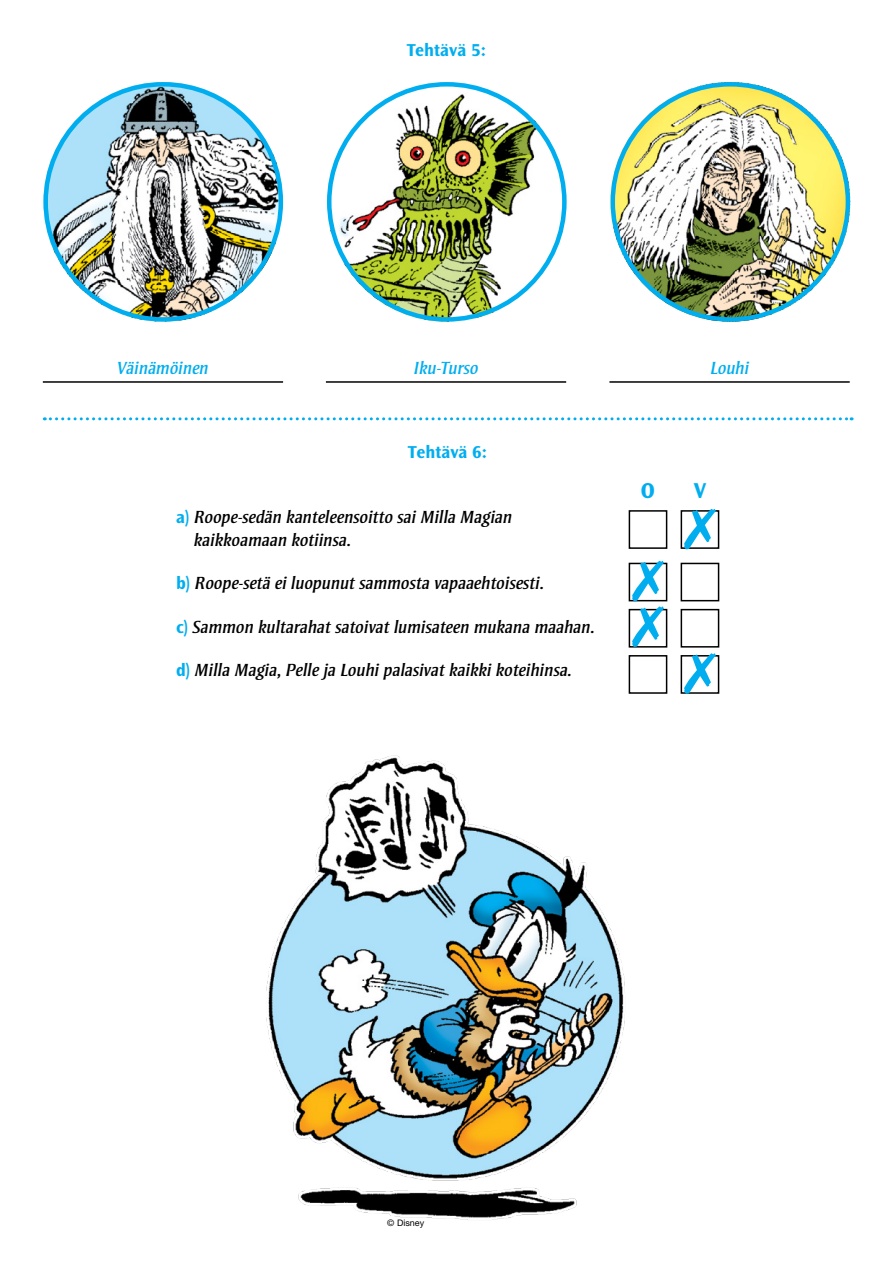
<style>
.page{position:relative;width:893px;height:1263px;background:#fff}
.page>*{position:absolute;margin:0;border:0;box-sizing:border-box;transform-origin:0 0}
.t1{font:700 22.5px "Ocean Sans Std";color:#00aeef}
.t2{font:italic 18px/22.5px "Strayhorn MT Std";color:#000}
.t3{font:italic 18px "Strayhorn MT Std";color:#00aeef}
.t4{font:700 18px "Ocean Sans Std";color:#00aeef}
.t5{font:9px "Helvetica Neue LT Std";color:#000}
.s1{font-family:"Ocean Sans Std";font-weight:700;font-style:normal;color:#00aeef}
</style>
<div class="page">
<img style="left:48px;top:82px;width:232px;height:240px">
<img style="left:610px;top:82px;width:240px;height:240px;border-radius:120px">
<img style="left:327px;top:82px;width:238px;height:240px">
<hr style="left:43px;top:381px;width:240px;height:2px;background:#000">
<hr style="left:326px;top:381px;width:240px;height:2px;background:#000">
<hr style="left:609px;top:381px;width:241px;height:2px;background:#000">
<svg style="left:44px;top:417px;width:808px;height:3px"></svg>
<div style="left:629px;top:510px;width:38px;height:39px;background:#fff;border:2px solid #000"></div>
<svg style="left:681px;top:510px;width:38px;height:39px"></svg>
<svg style="left:629px;top:563px;width:38px;height:38px"></svg>
<div style="left:681px;top:563px;width:38px;height:38px;background:#fff;border:2px solid #000"></div>
<svg style="left:629px;top:609px;width:38px;height:39px"></svg>
<div style="left:681px;top:609px;width:38px;height:39px;background:#fff;border:2px solid #000"></div>
<div style="left:629px;top:655px;width:38px;height:39px;background:#fff;border:2px solid #000"></div>
<svg style="left:681px;top:655px;width:38px;height:39px"></svg>
<svg style="left:684px;top:509px;width:32px;height:40px"></svg>
<svg style="left:684px;top:653px;width:32px;height:41px"></svg>
<svg style="left:632px;top:561px;width:32px;height:86px"></svg>
<img style="left:266px;top:755px;width:359px;height:465px">
<p class="t4" style="left:407px;top:40px;width:81px">Tehtävä 5:</p>
<p class="t3" style="left:117px;top:358px;width:93px">Väinämöinen</p>
<p class="t3" style="left:414px;top:358px;width:67px">Iku-Turso</p>
<p class="t3" style="left:710px;top:358px;width:40px">Louhi</p>
<p class="t4" style="left:408px;top:442px;width:81px">Tehtävä 6:</p>
<p class="t2" style="left:194px;top:506px;width:320px;text-indent:-18px"><span class="s1">a)</span> Roope-sedän kanteleensoitto sai Milla Magian kaikkoamaan kotiinsa.</p>
<p class="t2" style="left:176px;top:572px;width:369px"><span class="s1">b)</span> Roope-setä ei luopunut sammosta vapaaehtoisesti.</p>
<p class="t2" style="left:176px;top:616px;width:420px"><span class="s1">c)</span> Sammon kultarahat satoivat lumisateen mukana maahan.</p>
<p class="t2" style="left:176px;top:659px;width:397px"><span class="s1">d)</span> Milla Magia, Pelle ja Louhi palasivat kaikki koteihinsa.</p>
<p class="t1" style="left:641px;top:478px;width:16px">O</p>
<p class="t1" style="left:694px;top:478px;width:14px">V</p>
<p class="t5" style="left:387px;top:1217px;width:38px">© Disney</p>
</div>
